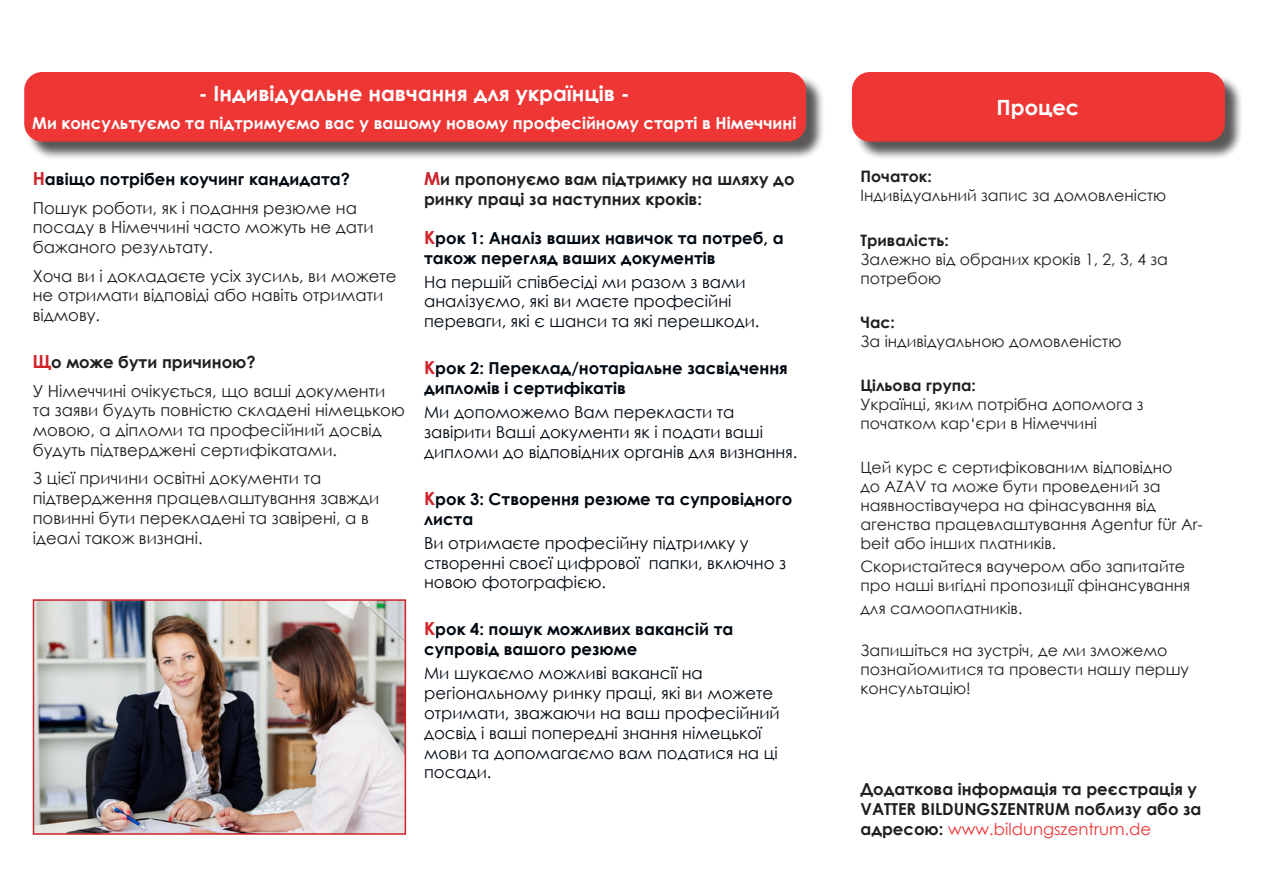
<style>
.page{position:relative;width:1263px;height:893px;background:#fff}
.page>*{position:absolute;margin:0;border:0;box-sizing:border-box;transform-origin:0 0}
.t1{font:700 21px "Century Gothic";color:#fff}
.t2{font:16.5px/19.8px "Century Gothic";color:#000911}
.t3{font:16.5px/19.8px "Century Gothic";color:#231f20}
.t4{font:700 16.5px/19.8px "Century Gothic";color:#000911}
.t5{font:700 16.5px/19.8px "Century Gothic";color:#231f20}
.t6{font:700 16.5px "Century Gothic";color:#fff}
.t7{font:15.75px/18.9px "Century Gothic";color:#231f20}
.t8{font:700 15.75px "Century Gothic";color:#231f20}
.s1{font-size:18px;color:#d1232a}
.s2{font-weight:400;color:#ee3636}
</style>
<div class="page">
<div style="left:854px;top:74px;width:389px;height:86px;background:#231f20;opacity:.75"></div>
<div style="left:852px;top:72px;width:373px;height:70px;background:#ee3635;border-radius:18px"></div>
<div style="left:26px;top:74px;width:799px;height:86px;background:#231f20;opacity:.75"></div>
<div style="left:24px;top:72px;width:782px;height:70px;background:#ee3635;border-radius:18px"></div>
<img style="left:36px;top:602px;width:367px;height:230px">
<div style="left:33px;top:599px;width:373px;height:236px;border:2px solid #d1232a"></div>
<p class="t1" style="left:199px;top:77px;width:432px">- Індивідуальне навчання для українців -</p>
<p class="t6" style="left:32px;top:110px;width:766px">Ми консультуємо та підтримуємо вас у вашому новому професійному старті в Німеччині</p>
<p class="t4" style="left:33px;top:169px;width:319px"><span class="s1">Н</span>авіщо потрібен коучинг кандидата?</p>
<p class="t3" style="left:33px;top:197px;width:342px">Пошук роботи, як і подання резюме на посаду в Німеччині часто можуть не дати бажаного результату.</p>
<p class="t3" style="left:33px;top:265px;width:365px">Хоча ви і докладаєте усіх зусиль, ви можете не отримати відповіді або навіть отримати відмову.</p>
<p class="t5" style="left:33px;top:352px;width:224px"><span class="s1">Щ</span>о може бути причиною?</p>
<p class="t3" style="left:33px;top:380px;width:374px">У Німеччині очікується, що ваші документи та заяви будуть повністю складені німецькою мовою, а діпломи та професійний досвід будуть підтверджені сертифікатами.</p>
<p class="t3" style="left:33px;top:468px;width:348px">З цієї причини освітні документи та підтвердження працевлаштування завжди повинні бути перекладені та завірені, а в ідеалі також визнані.</p>
<p class="t5" style="left:424px;top:169px;width:372px"><span class="s1">М</span>и пропонуємо вам підтримку на шляху до ринку праці за наступних кроків:</p>
<p class="t4" style="left:424px;top:227px;width:361px"><span class="s1">К</span>рок 1: Аналіз ваших навичок та потреб, а також перегляд ваших документів</p>
<p class="t2" style="left:424px;top:271px;width:337px">На першій співбесіді ми разом з вами аналізуємо, які ви маєте професійні переваги, які є шанси та які перешкоди.</p>
<p class="t4" style="left:424px;top:358px;width:365px"><span class="s1">К</span>рок 2: Переклад/нотаріальне засвідчення дипломів і сертифікатів</p>
<p class="t2" style="left:424px;top:402px;width:375px">Ми допоможемо Вам перекласти та завірити Ваші документи як і подати ваші дипломи до відповідних органів для визнання.</p>
<p class="t4" style="left:424px;top:488px;width:370px"><span class="s1">К</span>рок 3: Створення резюме та супровідного листа</p>
<p class="t2" style="left:424px;top:533px;width:363px">Ви отримаєте професійну підтримку у створенні своєї цифрової папки, включно з новою фотографією.</p>
<p class="t4" style="left:424px;top:619px;width:311px"><span class="s1">К</span>рок 4: пошук можливих вакансій та супровід вашого резюме</p>
<p class="t2" style="left:424px;top:663px;width:357px">Ми шукаємо можливі вакансії на регіональному ринку праці, які ви можете отримати, зважаючи на ваш професійний досвід і ваші попередні знання німецької мови та допомагаємо вам податися на ці посади.</p>
<p class="t1" style="left:997px;top:91px;width:84px">Процес</p>
<p class="t8" style="left:860px;top:165px;width:73px">Початок:</p>
<p class="t7" style="left:860px;top:186px;width:307px">Індивідуальний запис за домовленістю</p>
<p class="t8" style="left:860px;top:228px;width:90px">Тривалість:</p>
<p class="t7" style="left:860px;top:249px;width:309px">Залежно від обраних кроків 1, 2, 3, 4 за потребою</p>
<p class="t8" style="left:860px;top:310px;width:36px">Час:</p>
<p class="t7" style="left:860px;top:331px;width:263px">За індивідуальною домовленістю</p>
<p class="t8" style="left:860px;top:374px;width:117px">Цільова група:</p>
<p class="t7" style="left:860px;top:395px;width:285px">Українці, яким потрібна допомога з початком кар‘єри в Німеччині</p>
<p class="t7" style="left:860px;top:458px;width:344px">Цей курс є сертифікованим відповідно<br>до AZAV та може бути проведений за наявностіваучера на фінасування від агенства працевлаштування Agentur für Ar&shy;beit або інших платників.</p>
<p class="t7" style="left:860px;top:557px;width:331px">Скористайтеся ваучером або запитайте про наші вигідні пропозиції фінансування</p>
<p class="t7" style="left:860px;top:599px;width:163px">для самооплатників.</p>
<p class="t7" style="left:860px;top:641px;width:330px">Запишіться на зустріч, де ми зможемо познайомитися та провести нашу першу консультацію!</p>
<p class="t5" style="left:860px;top:778px;width:343px">Додаткова інформація та реєстрація у<br>VATTER BILDUNGSZENTRUM поблизу або за адресою: <span class="s2">www.bildungszentrum.de</span></p>
</div>
